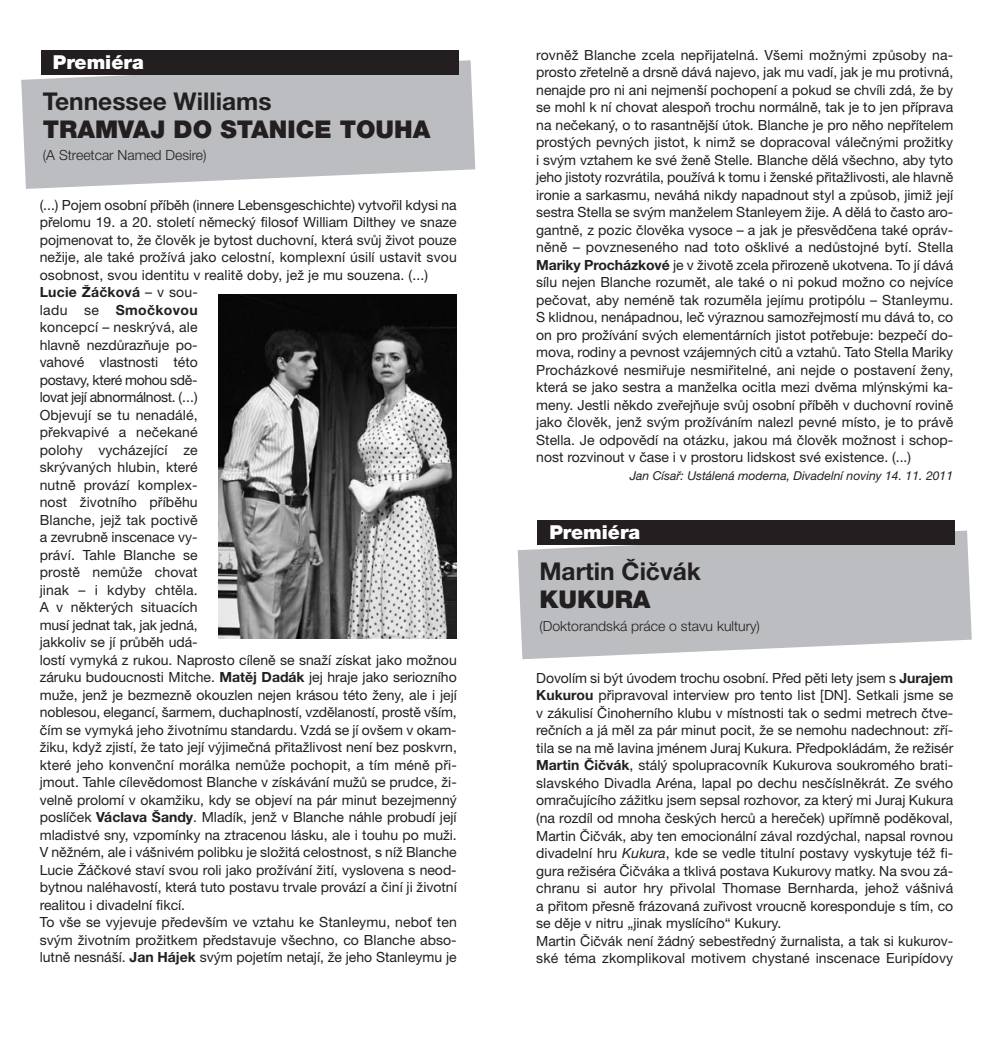
<style>
.page{position:relative;width:993px;height:1042px;background:#fff}
.page>*{position:absolute;margin:0;border:0;box-sizing:border-box;transform-origin:0 0}
.t1{font:700 24.5px "Helvetica Neue CE";color:#231f20}
.t2{font:900 24.5px "Helvetica Neue CE";color:#231f20}
.t3{font:900 19.25px "Helvetica Neue CE";color:#fff}
.t4{font:14px/17.5px "Helvetica Neue CE";color:#231f20}
.t5{font:300 14px "Helvetica Neue CE";color:#231f20}
.t6{font:italic 12.25px "Helvetica Neue CE";color:#231f20}
.s1{font-weight:700}
.s2{font-style:italic}
</style>
<div class="page">
<svg style="left:21px;top:60px;width:454px;height:129px;background:#c0c2c5"></svg>
<div style="left:41px;top:50px;width:417px;height:24px;background:#231f20"></div>
<svg style="left:517px;top:530px;width:454px;height:129px;background:#c1c3c6"></svg>
<div style="left:537px;top:520px;width:417px;height:25px;background:#231f20"></div>
<img style="left:219px;top:295px;width:237px;height:343px">
<h2 class="t3" style="left:53px;top:55px;width:92px">Premiéra</h2>
<h1 class="t1" style="left:43px;top:92px;width:230px">Tennessee Williams</h1>
<h1 class="t2" style="left:43px;top:120px;width:389px">TRAMVAJ DO STANICE TOUHA</h1>
<p class="t5" style="left:43px;top:150px;width:165px">(A Streetcar Named Desire)</p>
<p class="t4" style="left:40px;top:197px;width:418px">(...) Pojem osobní příběh (innere Lebensgeschichte) vytvořil kdysi na přelomu 19. a 20. století německý filosof William Dilthey ve snaze pojmenovat to, že člověk je bytost duchovní, která svůj život pouze nežije, ale také prožívá jako celostní, komplexní úsilí ustavit svou osobnost, svou identitu v realitě doby, jež je mu souzena. (...)<br><span class="s1">Lucie Žáčková</span> – v sou-<br>ladu se <span class="s1">Smočkovou<br></span>koncepcí – neskrývá, ale<br>hlavně nezdůrazňuje po-<br>vahové vlastnosti této<br>postavy, které mohou sdě-<br>lovat její abnormálnost. (...)<br>Objevují se tu nenadálé,<br>překvapivé a nečekané<br>polohy vycházející ze<br>skrývaných hlubin, které<br>nutně provází komplex-<br>nost životního příběhu<br>Blanche, jejž tak poctivě<br>a zevrubně inscenace vy-<br>práví. Tahle Blanche se<br>prostě nemůže chovat<br>jinak – i kdyby chtěla.<br>A v některých situacích<br>musí jednat tak, jak jedná,<br>jakkoliv se jí průběh udá-<br>lostí vymyká z rukou. Naprosto cíleně se snaží získat jako možnou záruku budoucnosti Mitche. <span class="s1">Matěj Dadák</span> jej hraje jako seriozního muže, jenž je bezmezně okouzlen nejen krásou této ženy, ale i její noblesou, elegancí, šarmem, duchaplností, vzdělaností, prostě vším, čím se vymyká jeho životnímu standardu. Vzdá se jí ovšem v okam&shy;žiku, když zjistí, že tato její výjimečná přitažlivost není bez poskvrn, které jeho konvenční morálka nemůže pochopit, a tím méně při&shy;jmout. Tahle cílevědomost Blanche v získávání mužů se prudce, ži&shy;velně prolomí v okamžiku, kdy se objeví na pár minut bezejmenný poslíček <span class="s1">Václava Šandy</span>. Mladík, jenž v Blanche náhle probudí její mladistvé sny, vzpomínky na ztracenou lásku, ale i touhu po muži.<br>V něžném, ale i vášnivém polibku je složitá celostnost, s níž Blanche Lucie Žáčkové staví svou roli jako prožívání žití, vyslovena s neod&shy;bytnou naléhavostí, která tuto postavu trvale provází a činí ji životní realitou i divadelní fikcí.<br>To vše se vyjevuje především ve vztahu ke Stanleymu, neboť ten svým životním prožitkem představuje všechno, co Blanche abso&shy;lutně nesnáší. <span class="s1">Jan Hájek</span> svým pojetím netají, že jeho Stanleymu je</p>
<p class="t4" style="left:536px;top:47px;width:418px;text-align:justify">rovněž Blanche zcela nepřijatelná. Všemi možnými způsoby na&shy;prosto zřetelně a drsně dává najevo, jak mu vadí, jak je mu protivná, nenajde pro ni ani nejmenší pochopení a pokud se chvíli zdá, že by se mohl k ní chovat alespoň trochu normálně, tak je to jen příprava na nečekaný, o to rasantnější útok. Blanche je pro něho nepřítelem prostých pevných jistot, k nimž se dopracoval válečnými prožitky i svým vztahem ke své ženě Stelle. Blanche dělá všechno, aby tyto jeho jistoty rozvrátila, používá k tomu i ženské přitažlivosti, ale hlavně ironie a sarkasmu, neváhá nikdy napadnout styl a způsob, jimiž její sestra Stella se svým manželem Stanleyem žije. A dělá to často aro&shy;gantně, z pozic člověka vysoce – a jak je přesvědčena také opráv&shy;něně – povzneseného nad toto ošklivé a nedůstojné bytí. Stella <span class="s1">Mariky Procházkové</span> je v životě zcela přirozeně ukotvena. To jí dává sílu nejen Blanche rozumět, ale také o ni pokud možno co nejvíce pečovat, aby neméně tak rozuměla jejímu protipólu – Stanleymu.<br>S klidnou, nenápadnou, leč výraznou samozřejmostí mu dává to, co on pro prožívání svých elementárních jistot potřebuje: bezpečí do&shy;mova, rodiny a pevnost vzájemných citů a vztahů. Tato Stella Mariky Procházkové nesmiřuje nesmiřitelné, ani nejde o postavení ženy, která se jako sestra a manželka ocitla mezi dvěma mlýnskými ka&shy;meny. Jestli někdo zveřejňuje svůj osobní příběh v duchovní rovině jako člověk, jenž svým prožíváním nalezl pevné místo, je to právě Stella. Je odpovědí na otázku, jakou má člověk možnost i schop&shy;nost rozvinout v čase i v prostoru lidskost své existence. (...)</p>
<p class="t6" style="left:629px;top:471px;width:325px">Jan Císař: Ustálená moderna, Divadelní noviny 14. 11. 2011</p>
<h2 class="t3" style="left:549px;top:525px;width:92px">Premiéra</h2>
<h1 class="t1" style="left:539px;top:562px;width:163px">Martin Čičvák</h1>
<h1 class="t2" style="left:539px;top:590px;width:113px">KUKURA</h1>
<p class="t5" style="left:539px;top:621px;width:222px">(Doktorandská práce o stavu kultury)</p>
<p class="t4" style="left:536px;top:671px;width:418px">Dovolím si být úvodem trochu osobní. Před pěti lety jsem s <span class="s1">Jurajem Kukurou</span> připravoval interview pro tento list [DN]. Setkali jsme se v zákulisí Činoherního klubu v místnosti tak o sedmi metrech čtve&shy;rečních a já měl za pár minut pocit, že se nemohu nadechnout: zří&shy;tila se na mě lavina jménem Juraj Kukura. Předpokládám, že režisér <span class="s1">Martin Čičvák</span>, stálý spolupracovník Kukurova soukromého brati&shy;slavského Divadla Aréna, lapal po dechu nesčíslněkrát. Ze svého omračujícího zážitku jsem sepsal rozhovor, za který mi Juraj Kukura (na rozdíl od mnoha českých herců a hereček) upřímně poděkoval, Martin Čičvák, aby ten emocionální zával rozdýchal, napsal rovnou divadelní hru <span class="s2">Kukura</span>, kde se vedle titulní postavy vyskytuje též fi&shy;gura režiséra Čičváka a tklivá postava Kukurovy matky. Na svou zá&shy;chranu si autor hry přivolal Thomase Bernharda, jehož vášnivá a přitom přesně frázovaná zuřivost vroucně koresponduje s tím, co se děje v nitru „jinak myslícího“ Kukury.<br>Martin Čičvák není žádný sebestředný žurnalista, a tak si kukurov&shy;ské téma zkomplikoval motivem chystané inscenace Euripídovy</p>
</div>
